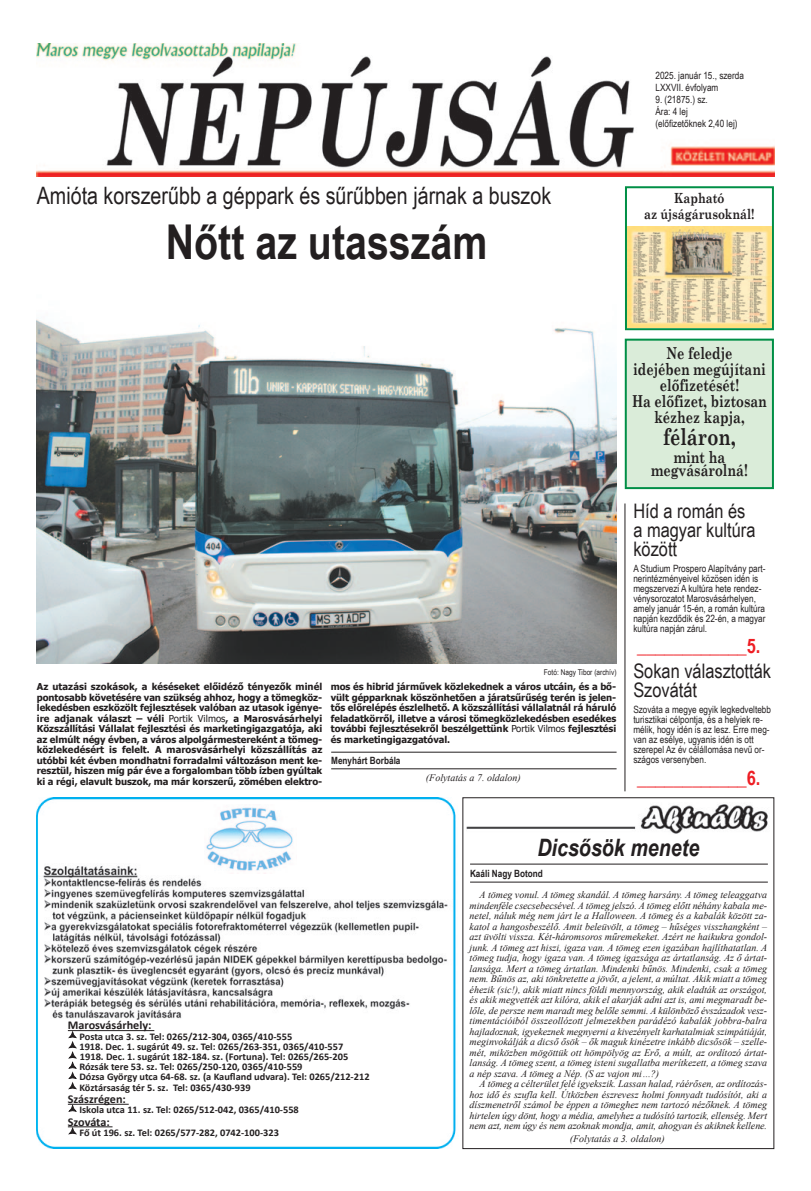
<style>
.page{position:relative;width:811px;height:1191px;background:#fff}
.page>*{position:absolute;margin:0;border:0;box-sizing:border-box;transform-origin:0 0}
.t1{font:700 48px "Arial Narrow";color:#231f20}
.t2{font:24px "Arial Narrow";color:#231f20}
.t3{font:italic 700 24px "Arial Narrow";color:#231f20}
.t4{font:700 23.2px "Century Schoolbook";color:#231f20;scale:.78 1}
.t5{font:20px/19px "Arial Narrow";color:#231f20}
.t6{font:700 20px "Arial Narrow";color:#ee1d23}
.t7{font:700 16.5px/13.3px "Century Schoolbook";color:#231f20;text-align:center;scale:.78 1}
.t8{font:700 14px/16px "Century Schoolbook";color:#231f20;text-align:center;scale:.81 1}
.t9{font:700 12px "Calibri";color:#231f20}
.t10{font:700 10.2px "Calibri";color:#231f20}
.t11{font:italic 10px/10.5px "Times New Roman";color:#231f20;text-align:justify}
.t12{font:10px/10px "Arial Narrow";color:#231f20}
.t13{font:700 10px "Arial Narrow";color:#231f20}
.t14{font:700 9.5px/10.5px "Tahoma";letter-spacing:-.005em;color:#231f20;text-align:justify}
.t15{font:8px "Arial Narrow";color:#231f20}
.s1{font-weight:400}
</style>
<div class="page">
<img style="left:37px;top:44px;width:737px;height:133px">
<hr style="left:331px;top:768px;width:285px;height:1px;background:#231f20">
<hr style="left:331px;top:752px;width:285px;height:1px;background:#231f20">
<img style="left:466px;top:804px;width:302px;height:30px">
<hr style="left:470px;top:882px;width:298px;height:1px;background:#231f20">
<hr style="left:470px;top:864px;width:298px;height:1px;background:#231f20">
<img style="left:37px;top:797px;width:419px;height:351px">
<div style="left:68px;top:1020px;width:361px;height:123px;background:#fff"></div>
<hr style="left:68px;top:1030px;width:86px;height:1px;background:#231f20">
<hr style="left:68px;top:1103px;width:61px;height:1px;background:#231f20">
<hr style="left:68px;top:1126px;width:44px;height:1px;background:#231f20">
<div style="left:204px;top:801px;width:93px;height:72px;background:#fff"></div>
<img style="left:206px;top:807px;width:87px;height:64px">
<img style="left:37px;top:319px;width:579px;height:345px">
<hr style="left:625px;top:503px;width:1px;height:288px;background:#231f20">
<div style="left:627px;top:341px;width:145px;height:146px;background:#daecd9"></div>
<div style="left:625px;top:339px;width:149px;height:150px;border:2px solid #008f46"></div>
<div style="left:625px;top:186px;width:149px;height:144px;border:2px solid #008f46"></div>
<img style="left:627px;top:227px;width:144px;height:100px">
<p class="t2" style="left:37px;top:182px;width:516px">Amióta korszerűbb a géppark és sűrűbben járnak a buszok</p>
<p class="t1" style="left:166px;top:214px;width:323px">Nőtt az utasszám</p>
<p class="t12" style="left:655px;top:70px;width:90px">2025. január 15., szerda</p>
<p class="t12" style="left:655px;top:82px;width:64px">LXXVII. évfolyam</p>
<p class="t12" style="left:655px;top:94px;width:54px">9. (21875.) sz.</p>
<p class="t12" style="left:655px;top:106px;width:34px">Ára: 4 lej</p>
<p class="t12" style="left:655px;top:118px;width:84px">(előfizetőknek 2,40 lej)</p>
<p class="t8" style="left:644px;top:190px;width:138px">Kapható<br>az újságárusoknál!</p>
<p class="t15" style="left:544px;top:667px;width:74px">Fotó: Nagy Tibor (archív)</p>
<p class="t14" style="left:37px;top:681px;width:287px">Az utazási szokások, a késéseket előidéző tényezők minél pontosabb követésére van szükség ahhoz, hogy a tömegköz&shy;lekedésben eszközölt fejlesztések valóban az utasok igénye&shy;ire adjanak választ – véli <span class="s1">Portik Vilmos</span>, a Marosvásárhelyi Közszállítási Vállalat fejlesztési és marketingigazgatója, aki az elmúlt négy évben, a város alpolgármestereként a tömeg&shy;közlekedésért is felelt. A marosvásárhelyi közszállítás az utóbbi két évben mondhatni forradalmi változáson ment ke&shy;resztül, hiszen míg pár éve a forgalomban több ízben gyúltak ki a régi, elavult buszok, ma már korszerű, zömében elektro-</p>
<p class="t14" style="left:331px;top:681px;width:287px">mos és hibrid járművek közlekednek a város utcáin, és a bő&shy;vült gépparknak köszönhetően a járatsűrűség terén is jelen&shy;tős előrelépés észlelhető. A közszállítási vállalatnál rá háruló feladatkörről, illetve a városi tömegközlekedésben esedékes további fejlesztésekről beszélgettünk <span class="s1">Portik Vilmos</span> fejlesztési és marketingigazgatóval.</p>
<p class="t13" style="left:331px;top:754px;width:71px">Menyhárt Borbála</p>
<p class="t11" style="left:426px;top:772px;width:97px">(Folytatás a 7. oldalon)</p>
<p class="t7" style="left:666px;top:346px;width:86px">Ne feledje</p>
<p class="t7" style="left:633px;top:362px;width:172px">idejében megújítani</p>
<p class="t7" style="left:660px;top:378px;width:103px">előfizetését!</p>
<p class="t7" style="left:632px;top:394px;width:174px">Ha előfizet, biztosan</p>
<p class="t7" style="left:654px;top:410px;width:117px">kézhez kapja,</p>
<p class="t4" style="left:663px;top:422px;width:94px">féláron,</p>
<p class="t7" style="left:651px;top:450px;width:125px">mint ha megvásárolná!</p>
<p class="t5" style="left:633px;top:501px;width:124px">Híd a román és a magyar kultúra között</p>
<p class="t12" style="left:633px;top:563px;width:134px">A Studium Prospero Alapítvány part&shy;nerintézményeivel közösen idén is megszervezi A kultúra hete rendez&shy;vénysorozatot Marosvásárhelyen, amely január 15-én, a román kultúra napján kezdődik és 22-én, a magyar kultúra napján zárul.</p>
<p class="t6" style="left:637px;top:635px;width:125px">____________5.</p>
<p class="t5" style="left:633px;top:661px;width:139px">Sokan választották<br>Szovátát</p>
<p class="t12" style="left:633px;top:704px;width:139px">Szováta a megye egyik legkedveltebb turisztikai célpontja, és a helyiek re&shy;mélik, hogy idén is az lesz. Erre meg&shy;van az esélye, ugyanis idén is ott szerepel Az év célállomása nevű or&shy;szágos versenyben.</p>
<p class="t6" style="left:637px;top:766px;width:125px">____________6.</p>
<p class="t9" style="left:68px;top:1020px;width:85px">Marosvásárhely:</p>
<p class="t10" style="left:79px;top:1031px;width:214px">Posta utca 3. sz. Tel: 0265/212-304, 0365/410-555</p>
<p class="t10" style="left:79px;top:1042px;width:265px">1918. Dec. 1. sugárút 49. sz. Tel: 0265/263-351, 0365/410-557</p>
<p class="t10" style="left:80px;top:1052px;width:270px">1918. Dec. 1. sugárút 182-184. sz. (Fortuna). Tel: 0265/265-205</p>
<p class="t10" style="left:79px;top:1062px;width:225px">Rózsák tere 53. sz. Tel: 0265/250-120, 0365/410-559</p>
<p class="t10" style="left:79px;top:1072px;width:292px">Dózsa György utca 64-68. sz. (a Kaufland udvara). Tel: 0265/212-212</p>
<p class="t10" style="left:79px;top:1083px;width:173px">Köztársaság tér 5. sz. Tel: 0365/430-939</p>
<p class="t9" style="left:68px;top:1094px;width:60px">Szászrégen:</p>
<p class="t10" style="left:79px;top:1105px;width:221px">Iskola utca 11. sz. Tel: 0265/512-042, 0365/410-558</p>
<p class="t9" style="left:68px;top:1116px;width:43px">Szováta:</p>
<p class="t10" style="left:79px;top:1128px;width:201px">Fő út 196. sz. Tel: 0265/577-282, 0742-100-323</p>
<p class="t3" style="left:537px;top:834px;width:163px">Dicsősök menete</p>
<p class="t11" style="left:469px;top:889px;width:299px;text-indent:10px">A tömeg vonul. A tömeg skandál. A tömeg harsány. A tömeg teleaggatva mindenféle csecsebecsével. A tömeg jelszó. A tömeg előtt néhány kabala me&shy;netel, náluk még nem járt le a Halloween. A tömeg és a kabalák között za&shy;katol a hangosbeszélő. Amit beleüvölt, a tömeg – hűséges visszhangként – azt üvölti vissza. Két-háromsoros műremekeket. Azért ne haikukra gondol&shy;junk. A tömeg azt hiszi, igaza van. A tömeg ezen igazában hajlíthatatlan. A tömeg tudja, hogy igaza van. A tömeg igazsága az ártatlanság. Az ő ártat&shy;lansága. Mert a tömeg ártatlan. Mindenki bűnös. Mindenki, csak a tömeg nem. Bűnös az, aki tönkretette a jövőt, a jelent, a múltat. Akik miatt a tömeg éhezik (sic!), akik miatt nincs földi mennyország, akik eladták az országot, és akik megvették azt kilóra, akik el akarják adni azt is, ami megmaradt be&shy;lőle, de persze nem maradt meg belőle semmi. A különböző évszázadok vesz&shy;timentációiból összeollózott jelmezekben parádézó kabalák jobbra-balra hajladoznak, igyekeznek megnyerni a kivezényelt karhatalmiak szimpátiáját, meginvokálják a dicső ősök – ők maguk kinézetre inkább dicsősök – szelle&shy;mét, miközben mögöttük ott hömpölyög az Erő, a múlt, az ordítozó ártat&shy;lanság. A tömeg szent, a tömeg isteni sugallatba merítkezett, a tömeg szava a nép szava. A tömeg a Nép. (S az vajon mi…?)</p>
<p class="t11" style="left:469px;top:1078px;width:299px;text-indent:10px">A tömeg a célterület felé igyekszik. Lassan halad, ráérősen, az ordítozás&shy;hoz idő és szufla kell. Útközben észrevesz holmi fonnyadt tudósítót, aki a díszmenetről számol be éppen a tömeghez nem tartozó nézőknek. A tömeg hirtelen úgy dönt, hogy a média, amelyhez a tudósító tartozik, ellenség. Mert nem azt, nem úgy és nem azoknak mondja, amit, ahogyan és akiknek kellene.</p>
<p class="t13" style="left:470px;top:867px;width:74px">Kaáli Nagy Botond</p>
<p class="t11" style="left:570px;top:1133px;width:96px">(Folytatás a 3. oldalon)</p>
</div>
